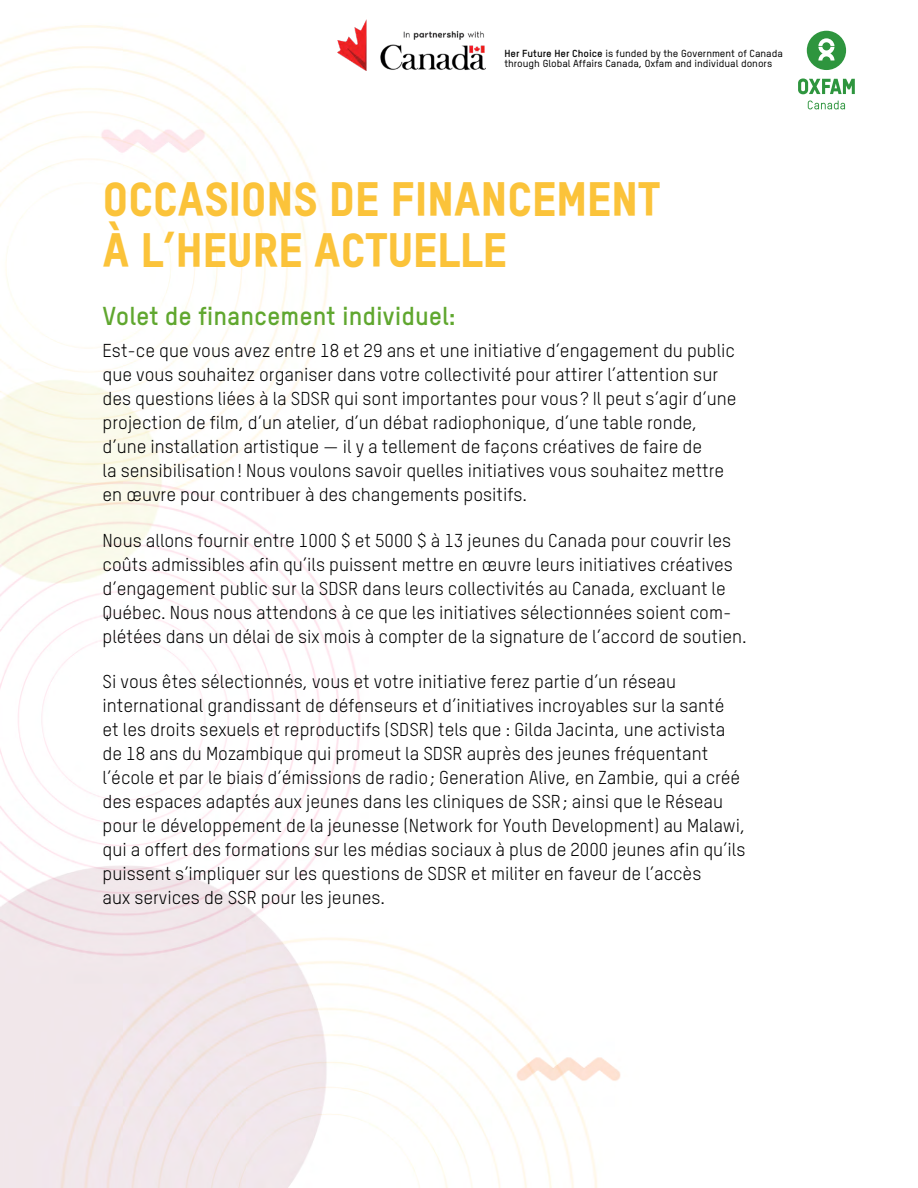
<style>
.page{position:relative;width:918px;height:1188px;background:#fff}
.page>*{position:absolute;margin:0;border:0;box-sizing:border-box;transform-origin:0 0}
.t1{font:47.1px/51px "Oxfam TSTARPRO Headline";letter-spacing:-.01em;color:#fbc33a}
.t2{font:700 25.5px "Oxfam TSTARPRO";color:#60a72f}
.t3{font:18.3px/24px "Oxfam TSTARPRO";color:#000}
.t4{font:500 10.05px/10.1px "Oxfam TSTARPRO";color:#000;scale:1.05 1}
.s1{font-weight:700}
</style>
<div class="page">
<img style="left:0;top:25px;width:847px;height:1163px">
<svg style="left:808px;top:101px;width:37px;height:8px"></svg>
<svg style="left:807px;top:31px;width:39px;height:39px"></svg>
<svg style="left:798px;top:78px;width:57px;height:16px"></svg>
<img style="left:337px;top:19px;width:148px;height:52px">
<p class="t4" style="left:504px;top:48px;width:267px"><span class="s1">Her Future Her Choice</span> is funded by the Government of Canada through Global Affairs Canada, Oxfam and individual donors</p>
<h1 class="t1" style="left:103px;top:169px;width:560px">OCCASIONS DE FINANCEMENT<br>À L’HEURE ACTUELLE</h1>
<h2 class="t2" style="left:103px;top:297px;width:355px">Volet de financement individuel:</h2>
<p class="t3" style="left:103px;top:337px;width:635px">Est-ce que vous avez entre 18 et 29 ans et une initiative d’engagement du public que vous souhaitez organiser dans votre collectivité pour attirer l’attention sur des questions liées à la SDSR qui sont importantes pour vous ? Il peut s’agir d’une projection de film, d’un atelier, d’un débat radiophonique, d’une table ronde, d’une installation artistique — il y a tellement de façons créatives de faire de<br>la sensibilisation! Nous voulons savoir quelles initiatives vous souhaitez mettre en œuvre pour contribuer à des changements positifs.</p>
<p class="t3" style="left:103px;top:527px;width:646px">Nous allons fournir entre 1000 $ et 5000 $ à 13 jeunes du Canada pour couvrir les coûts admissibles afin qu’ils puissent mettre en œuvre leurs initiatives créatives d’engagement public sur la SDSR dans leurs collectivités au Canada, excluant le Québec. Nous nous attendons à ce que les initiatives sélectionnées soient com&shy;plétées dans un délai de six mois à compter de la signature de l’accord de soutien.</p>
<p class="t3" style="left:103px;top:668px;width:644px">Si vous êtes sélectionnés, vous et votre initiative ferez partie d’un réseau international grandissant de défenseurs et d’initiatives incroyables sur la santé<br>et les droits sexuels et reproductifs (SDSR) tels que : Gilda Jacinta, une activista de 18 ans du Mozambique qui promeut la SDSR auprès des jeunes fréquentant l’école et par le biais d’émissions de radio; Generation Alive, en Zambie, qui a créé des espaces adaptés aux jeunes dans les cliniques de SSR; ainsi que le Réseau pour le développement de la jeunesse (Network for Youth Development) au Malawi, qui a offert des formations sur les médias sociaux à plus de 2000 jeunes afin qu’ils puissent s’impliquer sur les questions de SDSR et militer en faveur de l’accès<br>aux services de SSR pour les jeunes.</p>
</div>
